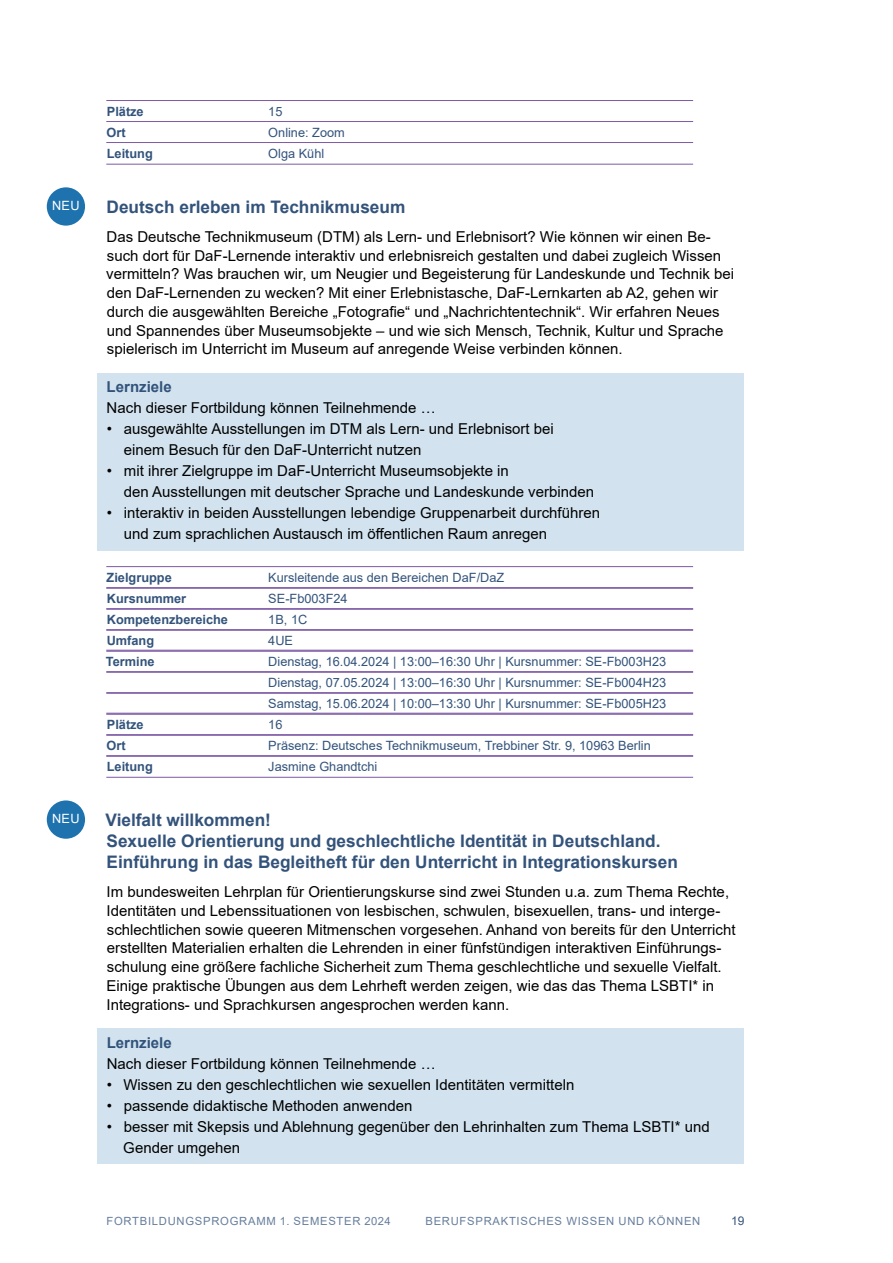
<style>
.page{position:relative;width:893px;height:1263px;background:#fff}
.page>*{position:absolute;margin:0;border:0;box-sizing:border-box;transform-origin:0 0}
.P_Kurs_Überschrift{font:700 17.25px/21px "Arial";color:#33537b}
.P_Abst_vor_nach{font:15px/18.8px "Arial";color:#000}
.Nach_dieser_Fortbildung{font:15px "Arial";color:#000}
.Lernziele_HL{font:700 15px "Arial";color:#33537b}
.P_Info_Ende_lang_Ende{font:12.75px "Arial";color:#33537b}
.P_Info_Ende_lang_Ende-2{font:700 12.75px "Arial";color:#33537b}
.P_Info_Ende_lang_Linie_oben_FETT{font:12.75px "Arial";color:#33537b}
.P_Info_Ende_lang{font:12.75px "Arial";color:#33537b}
.P_Info_Ende_lang_Linie_oben_FETT-2{font:700 12.75px "Arial";color:#33537b}
.P_Info_Ende_lang-2{font:700 12.75px "Arial";color:#33537b}
.t1{font:12.75px "Arial";letter-spacing:.02em;color:#fff}
.t2{font:12px "Arial";color:#33537b}
.t3{font:11.25px "Arial";letter-spacing:.065em;color:#667e9c}
</style>
<div class="page">
<hr style="left:106px;top:100px;width:587px;height:1px;background:#7d5aa5">
<hr style="left:106px;top:121px;width:587px;height:1px;background:#7d5aa5">
<hr style="left:106px;top:142px;width:587px;height:1px;background:#7d5aa5">
<hr style="left:106px;top:164px;width:587px;height:1px;background:#7d5aa5">
<div style="left:98px;top:373px;width:646px;height:27px;background:#d2e3ef"></div>
<div style="left:98px;top:394px;width:646px;height:27px;background:#d2e3ef"></div>
<div style="left:98px;top:419px;width:646px;height:48px;background:#d2e3ef"></div>
<div style="left:98px;top:461px;width:646px;height:48px;background:#d2e3ef"></div>
<div style="left:98px;top:503px;width:646px;height:48px;background:#d2e3ef"></div>
<hr style="left:106px;top:566px;width:587px;height:1px;background:#7d5aa5">
<hr style="left:106px;top:588px;width:587px;height:1px;background:#7d5aa5">
<hr style="left:106px;top:587px;width:587px;height:1px;background:#7d5aa5">
<hr style="left:106px;top:609px;width:587px;height:1px;background:#7d5aa5">
<hr style="left:106px;top:608px;width:587px;height:1px;background:#7d5aa5">
<hr style="left:106px;top:630px;width:587px;height:1px;background:#7d5aa5">
<hr style="left:106px;top:629px;width:587px;height:1px;background:#7d5aa5">
<hr style="left:106px;top:651px;width:587px;height:1px;background:#7d5aa5">
<hr style="left:106px;top:650px;width:587px;height:1px;background:#7d5aa5">
<hr style="left:106px;top:672px;width:587px;height:1px;background:#7d5aa5">
<hr style="left:106px;top:671px;width:587px;height:1px;background:#7d5aa5">
<hr style="left:106px;top:693px;width:587px;height:1px;background:#7d5aa5">
<hr style="left:106px;top:692px;width:587px;height:1px;background:#7d5aa5">
<hr style="left:106px;top:714px;width:587px;height:1px;background:#7d5aa5">
<hr style="left:106px;top:713px;width:587px;height:1px;background:#7d5aa5">
<hr style="left:106px;top:735px;width:587px;height:1px;background:#7d5aa5">
<hr style="left:106px;top:734px;width:587px;height:1px;background:#7d5aa5">
<hr style="left:106px;top:756px;width:587px;height:1px;background:#7d5aa5">
<hr style="left:106px;top:755px;width:587px;height:1px;background:#7d5aa5">
<hr style="left:106px;top:777px;width:587px;height:1px;background:#7d5aa5">
<div style="left:98px;top:1028px;width:646px;height:27px;background:#d2e3ef"></div>
<div style="left:98px;top:1049px;width:646px;height:27px;background:#d2e3ef"></div>
<div style="left:98px;top:1074px;width:646px;height:27px;background:#d2e3ef"></div>
<div style="left:98px;top:1095px;width:646px;height:27px;background:#d2e3ef"></div>
<div style="left:98px;top:1116px;width:646px;height:48px;background:#d2e3ef"></div>
<div style="left:47px;top:187px;width:38px;height:39px;background:#1e73af;border-radius:50%"></div>
<div style="left:47px;top:800px;width:38px;height:39px;background:#1e73af;border-radius:50%"></div>
<p class="t1" style="left:52px;top:197px;width:29px">NEU</p>
<p class="t1" style="left:52px;top:810px;width:29px">NEU</p>
<p class="P_Info_Ende_lang-2" style="left:107px;top:102px;width:38px">Plätze</p>
<p class="P_Info_Ende_lang" style="left:268px;top:102px;width:16px">15</p>
<p class="P_Info_Ende_lang-2" style="left:107px;top:123px;width:21px">Ort</p>
<p class="P_Info_Ende_lang" style="left:268px;top:123px;width:78px">Online: Zoom</p>
<p class="P_Info_Ende_lang_Ende-2" style="left:107px;top:144px;width:48px">Leitung</p>
<p class="P_Info_Ende_lang_Ende" style="left:268px;top:144px;width:57px">Olga Kühl</p>
<h3 class="P_Kurs_Überschrift" style="left:107px;top:196px;width:300px">Deutsch erleben im Technikmuseum</h3>
<p class="P_Abst_vor_nach" style="left:106px;top:227px;width:629px">Das Deutsche Technikmuseum (DTM) als Lern- und Erlebnisort? Wie können wir einen Be&shy;such dort für DaF-Lernende interaktiv und erlebnisreich gestalten und dabei zugleich Wissen vermitteln? Was brauchen wir, um Neugier und Begeisterung für Landeskunde und Technik bei den DaF-Lernenden zu wecken? Mit einer Erlebnistasche, DaF-Lernkarten ab A2, gehen wir durch die ausgewählten Bereiche „Fotografie“ und „Nachrichtentechnik“. Wir erfahren Neues und Spannendes über Museumsobjekte – und wie sich Mensch, Technik, Kultur und Sprache spielerisch im Unterricht im Museum auf anregende Weise verbinden können.</p>
<p class="Lernziele_HL" style="left:107px;top:377px;width:67px">Lernziele</p>
<p class="Nach_dieser_Fortbildung" style="left:107px;top:398px;width:331px">Nach dieser Fortbildung können Teilnehmende …</p>
<p class="P_Abst_vor_nach" style="left:124px;top:418px;width:432px;line-height:21px;text-indent:-17px">• ausgewählte Ausstellungen im DTM als Lern- und Erlebnisort bei einem Besuch für den DaF-Unterricht nutzen</p>
<p class="P_Abst_vor_nach" style="left:124px;top:460px;width:472px;line-height:21px;text-indent:-17px">• mit ihrer Zielgruppe im DaF-Unterricht Museumsobjekte in<br>den Ausstellungen mit deutscher Sprache und Landeskunde verbinden</p>
<p class="P_Abst_vor_nach" style="left:124px;top:502px;width:478px;line-height:21px;text-indent:-17px">• interaktiv in beiden Ausstellungen lebendige Gruppenarbeit durchführen und zum sprachlichen Austausch im öffentlichen Raum anregen</p>
<p class="P_Info_Ende_lang_Ende-2" style="left:107px;top:568px;width:67px">Zielgruppe</p>
<p class="P_Info_Ende_lang_Ende" style="left:268px;top:568px;width:238px">Kursleitende aus den Bereichen DaF/DaZ</p>
<p class="P_Info_Ende_lang_Ende-2" style="left:107px;top:589px;width:81px">Kursnummer</p>
<p class="P_Info_Ende_lang_Ende" style="left:268px;top:589px;width:81px">SE-Fb003F24</p>
<p class="P_Info_Ende_lang_Ende-2" style="left:107px;top:610px;width:123px">Kompetenzbereiche</p>
<p class="P_Info_Ende_lang_Ende" style="left:268px;top:610px;width:40px">1B, 1C</p>
<p class="P_Info_Ende_lang_Ende-2" style="left:107px;top:631px;width:49px">Umfang</p>
<p class="P_Info_Ende_lang_Ende" style="left:268px;top:631px;width:26px">4UE</p>
<p class="P_Info_Ende_lang_Linie_oben_FETT-2" style="left:106px;top:652px;width:50px">Termine</p>
<p class="P_Info_Ende_lang_Linie_oben_FETT" style="left:268px;top:652px;width:399px">Dienstag, 16.04.2024 | 13:00–16:30 Uhr | Kursnummer: SE-Fb003H23</p>
<p class="P_Info_Ende_lang_Ende" style="left:268px;top:673px;width:399px">Dienstag, 07.05.2024 | 13:00–16:30 Uhr | Kursnummer: SE-Fb004H23</p>
<p class="P_Info_Ende_lang_Ende" style="left:268px;top:694px;width:399px">Samstag, 15.06.2024 | 10:00–13:30 Uhr | Kursnummer: SE-Fb005H23</p>
<p class="P_Info_Ende_lang_Linie_oben_FETT-2" style="left:107px;top:715px;width:38px">Plätze</p>
<p class="P_Info_Ende_lang_Linie_oben_FETT" style="left:268px;top:715px;width:16px">16</p>
<p class="P_Info_Ende_lang_Ende-2" style="left:107px;top:736px;width:21px">Ort</p>
<p class="P_Info_Ende_lang_Ende" style="left:268px;top:736px;width:384px">Präsenz: Deutsches Technikmuseum, Trebbiner Str. 9, 10963 Berlin</p>
<p class="P_Info_Ende_lang_Ende-2" style="left:107px;top:757px;width:48px">Leitung</p>
<p class="P_Info_Ende_lang_Ende" style="left:268px;top:757px;width:111px">Jasmine Ghandtchi</p>
<h3 class="P_Kurs_Überschrift" style="left:106px;top:809px;width:574px">Vielfalt willkommen!<br>Sexuelle Orientierung und geschlechtliche Identität in Deutschland.<br>Einführung in das Begleitheft für den Unterricht in Integrationskursen</h3>
<p class="P_Abst_vor_nach" style="left:107px;top:882px;width:630px">Im bundesweiten Lehrplan für Orientierungskurse sind zwei Stunden u.a. zum Thema Rechte, Identitäten und Lebenssituationen von lesbischen, schwulen, bisexuellen, trans- und interge&shy;schlechtlichen sowie queeren Mitmenschen vorgesehen. Anhand von bereits für den Unterricht erstellten Materialien erhalten die Lehrenden in einer fünfstündigen interaktiven Einführungs&shy;schulung eine größere fachliche Sicherheit zum Thema geschlechtliche und sexuelle Vielfalt.<br>Einige praktische Übungen aus dem Lehrheft werden zeigen, wie das das Thema LSBTI* in Integrations- und Sprachkursen angesprochen werden kann.</p>
<p class="Lernziele_HL" style="left:107px;top:1032px;width:67px">Lernziele</p>
<p class="Nach_dieser_Fortbildung" style="left:107px;top:1053px;width:331px">Nach dieser Fortbildung können Teilnehmende …</p>
<p class="P_Abst_vor_nach" style="left:107px;top:1075px;width:469px">• Wissen zu den geschlechtlichen wie sexuellen Identitäten vermitteln</p>
<p class="P_Abst_vor_nach" style="left:107px;top:1096px;width:307px">• passende didaktische Methoden anwenden</p>
<p class="P_Abst_vor_nach" style="left:123px;top:1116px;width:588px;line-height:21px;text-indent:-16px">• besser mit Skepsis und Ablehnung gegenüber den Lehrinhalten zum Thema LSBTI* und<br>Gender umgehen</p>
<p class="t3" style="left:106px;top:1213px;width:27px">Fortbildungspr</p>
<p class="t3" style="left:220px;top:1213px;width:20px">ogramm</p>
<p class="t3" style="left:280px;top:1213px;width:32px">1. Semester</p>
<p class="t3" style="left:365px;top:1213px;width:28px">2024</p>
<p class="t3" style="left:425px;top:1213px;width:276px">BERUFSPRAKTISCHES WISSEN UND KÖNNEN</p>
<p class="t2" style="left:731px;top:1212px;width:15px">19</p>
</div>
